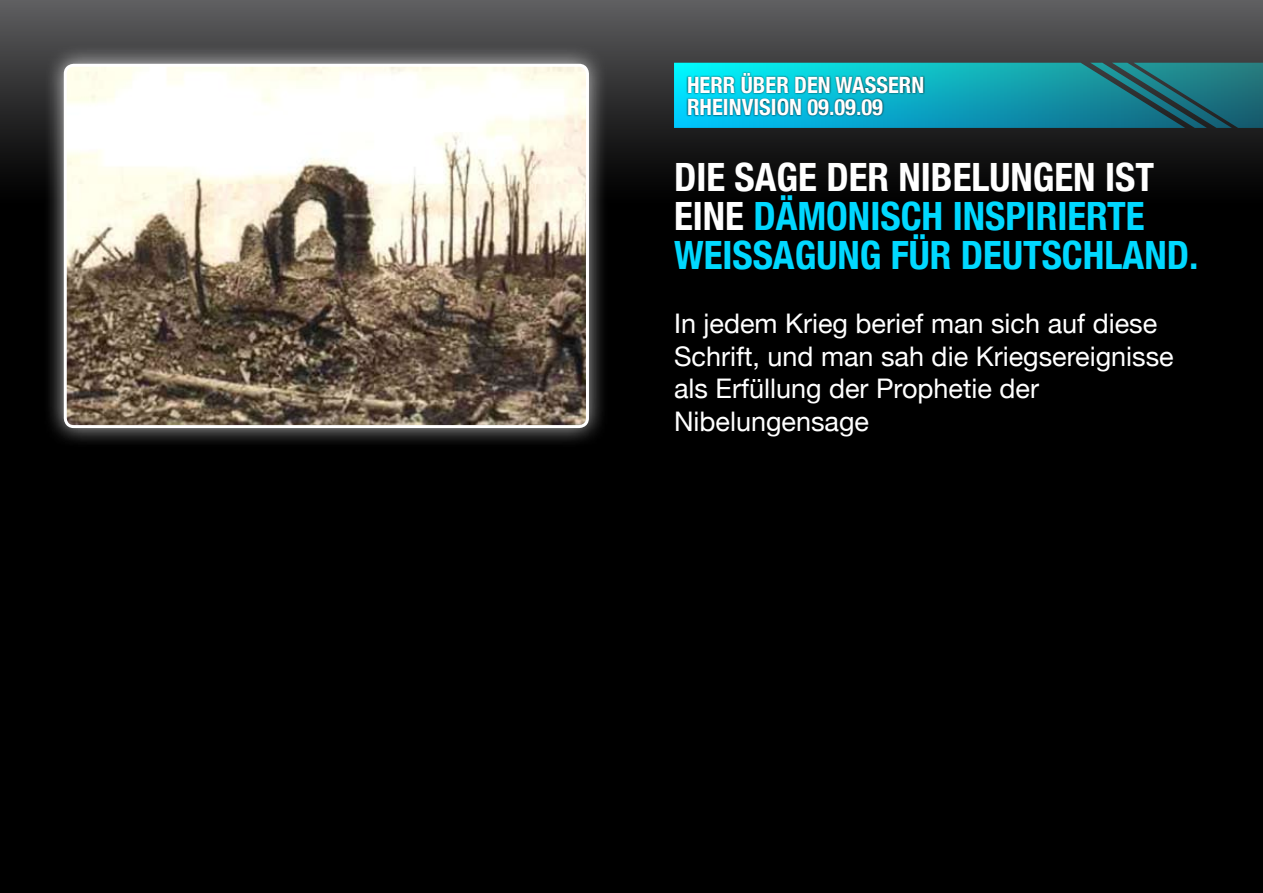
<style>
.page{position:relative;width:1263px;height:893px;background:#fff}
.page>*{position:absolute;margin:0;border:0;box-sizing:border-box;transform-origin:0 0}
.t1{font:700 condensed 39px/39px "Helvetica Neue";color:#00d8ff}
.t2{font:27px/32.4px "Helvetica Neue";color:#fff}
.t3{font:700 condensed 22.5px/22.5px "Helvetica Neue";color:#fff}
.s1{color:#fff}
</style>
<div class="page">
<div style="left:0;top:0;width:1263px;height:205px;background:linear-gradient(to bottom,#5d5e60,#000)"></div>
<div style="left:0;top:203px;width:1263px;height:690px;background:#000"></div>
<svg style="left:674px;top:63px;width:589px;height:65px;background:#1392a3"></svg>
<div style="left:686px;top:71px;width:239px;height:46px;background:#000;opacity:.75"></div>
<div style="left:43px;top:43px;width:564px;height:404px;background:#fff;opacity:.75"></div>
<img style="left:65px;top:65px;width:522px;height:362px">
<div style="left:64px;top:64px;width:525px;height:364px;border:3px solid #fff;border-radius:9px"></div>
<p class="t3" style="left:687px;top:73px;width:239px">HERR ÜBER DEN WASSERN<br>RHEINVISION 09.09.09</p>
<h1 class="t1" style="left:674px;top:157px;width:526px"><span class="s1">DIE SAGE DER NIBELUNGEN IST<br>EINE</span> DÄMONISCH INSPIRIERTE<br>WEISSAGUNG FÜR DEUTSCHLAND.</h1>
<p class="t2" style="left:674px;top:307px;width:501px">In jedem Krieg berief man sich auf diese<br>Schrift, und man sah die Kriegsereignisse als Erfüllung der Prophetie der<br>Nibelungensage</p>
</div>
